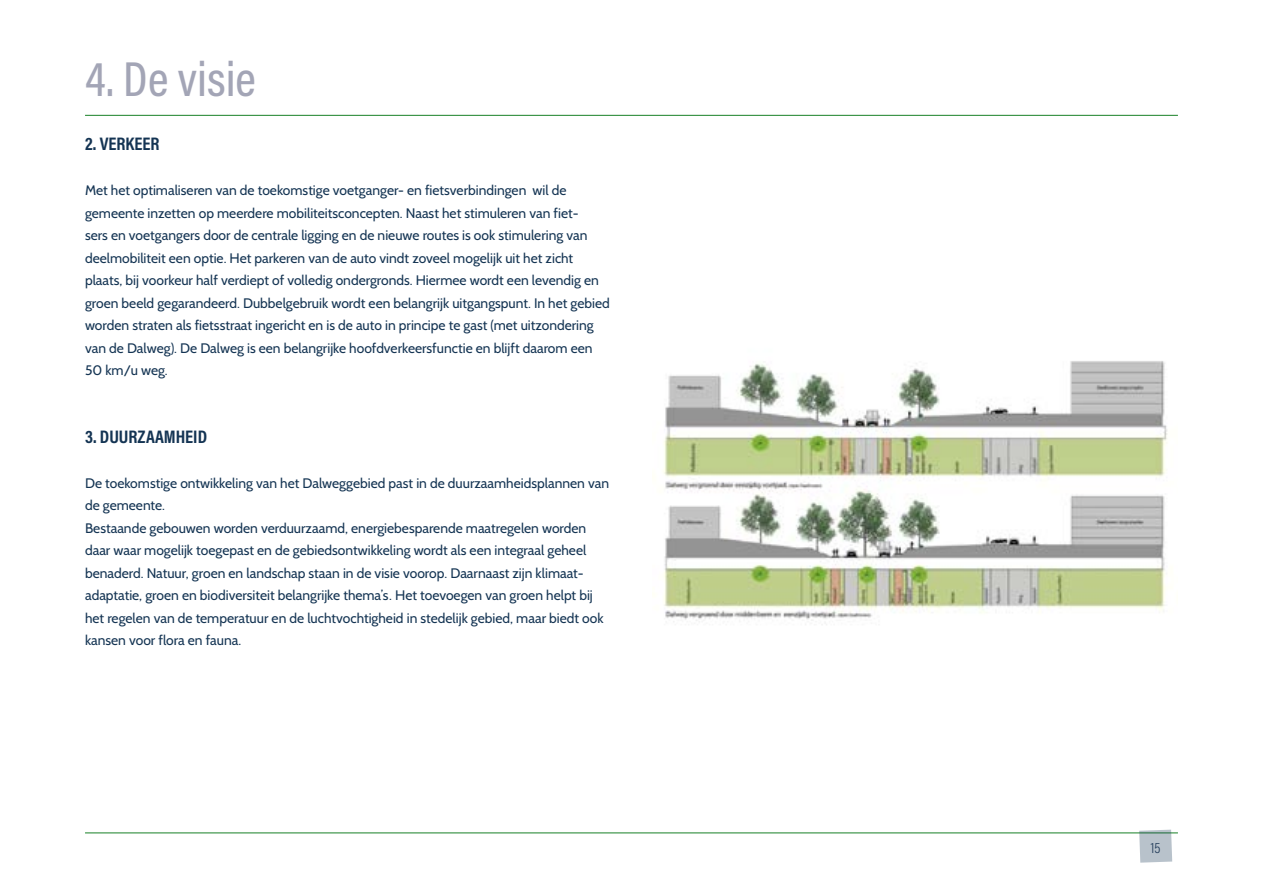
<style>
.page{position:relative;width:1263px;height:893px;background:#fff}
.page>*{position:absolute;margin:0;border:0;box-sizing:border-box;transform-origin:0 0}
.t1{font:500 49.5px "Acumin Pro Cond";color:#a3a5b6}
.t2{font:700 18.3px "Acumin Pro Cond";color:#143453}
.t3{font:300 15px "Acumin Pro Cond";color:#203a58}
.t4{font:13.8px/22.5px "Cabin";color:#143453}
</style>
<div class="page">
<hr style="left:85px;top:832px;width:1093px;height:1px;background:#318f3e">
<svg style="left:1139px;top:830px;width:33px;height:33px"></svg>
<hr style="left:85px;top:115px;width:1093px;height:1px;background:#318f3e">
<img style="left:663px;top:361px;width:505px;height:264px">
<h1 class="t1" style="left:85px;top:47px;width:173px">4. De visie</h1>
<h2 class="t2" style="left:85px;top:132px;width:76px">2. VERKEER</h2>
<p class="t4" style="left:85px;top:179px;width:526px">Met het optimaliseren van de toekomstige voetganger- en fietsverbindingen wil de gemeente inzetten op meerdere mobiliteitsconcepten. Naast het stimuleren van fiet-<br>sers en voetgangers door de centrale ligging en de nieuwe routes is ook stimulering van deelmobiliteit een optie. Het parkeren van de auto vindt zoveel mogelijk uit het zicht plaats, bij voorkeur half verdiept of volledig ondergronds. Hiermee wordt een levendig en groen beeld gegarandeerd. Dubbelgebruik wordt een belangrijk uitgangspunt. In het gebied worden straten als fietsstraat ingericht en is de auto in principe te gast (met uitzondering van de Dalweg). De Dalweg is een belangrijke hoofdverkeersfunctie en blijft daarom een 50 km/u weg.</p>
<h2 class="t2" style="left:85px;top:424px;width:124px">3. DUURZAAMHEID</h2>
<p class="t4" style="left:85px;top:471px;width:525px">De toekomstige ontwikkeling van het Dalweggebied past in de duurzaamheidsplannen van de gemeente.<br>Bestaande gebouwen worden verduurzaamd, energiebesparende maatregelen worden daar waar mogelijk toegepast en de gebiedsontwikkeling wordt als een integraal geheel benaderd. Natuur, groen en landschap staan in de visie voorop. Daarnaast zijn klimaat&shy;adaptatie, groen en biodiversiteit belangrijke thema’s. Het toevoegen van groen helpt bij het regelen van de temperatuur en de luchtvochtigheid in stedelijk gebied, maar biedt ook kansen voor flora en fauna.</p>
<p class="t3" style="left:1151px;top:838px;width:11px">15</p>
</div>
